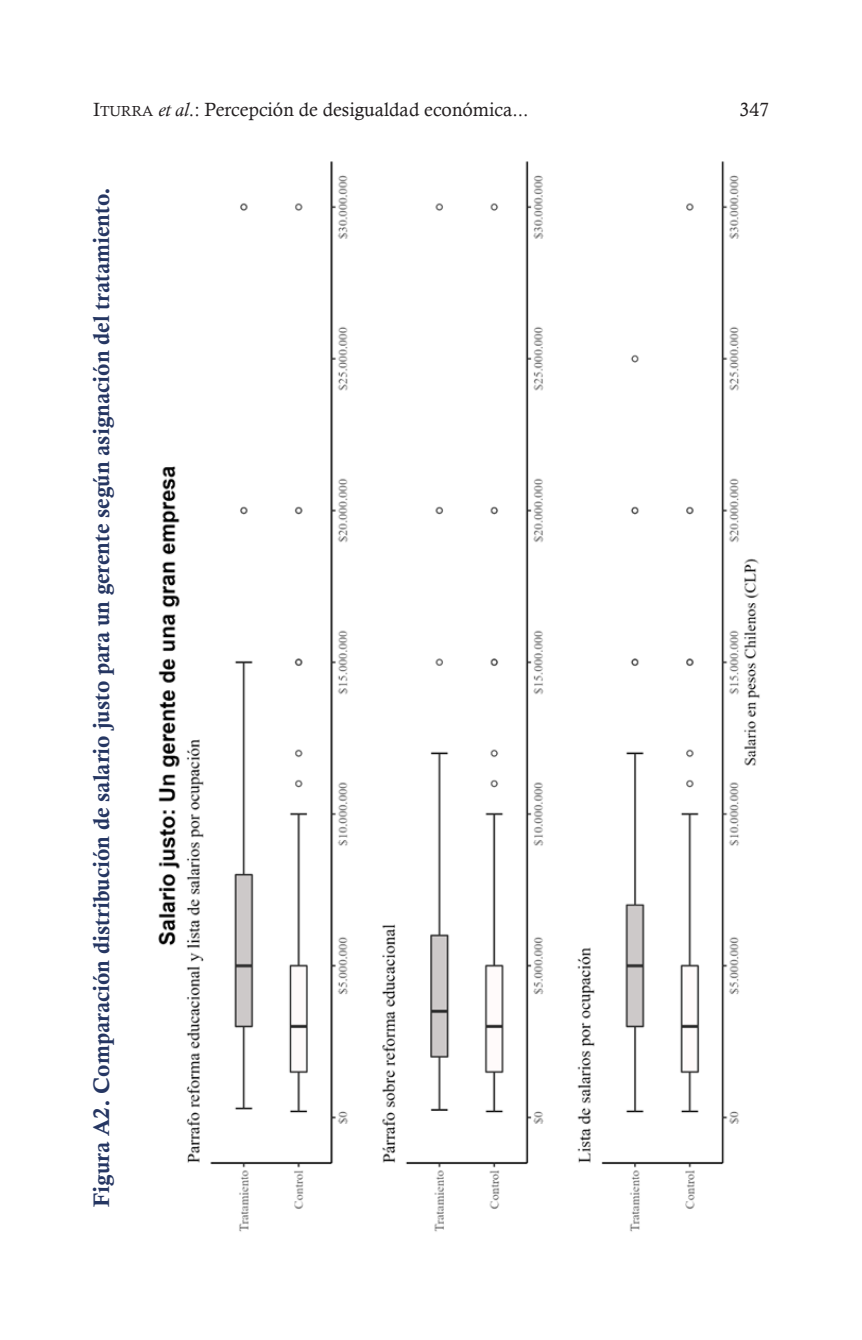
<style>
.page{position:relative;width:862px;height:1340px;background:#fff}
.page>*{position:absolute;margin:0;border:0;box-sizing:border-box;transform-origin:0 0}
.Cuadros_título__es{font:22.5px "Calis MT Bol";color:#253662}
.t1{font:19.12px "Calisto";color:#231f20}
.t2{font:19.12px "Calisto";color:#231f20}
.s1{font-style:inherit}
.s2{font-size:14.62px}
.s3{font-style:italic}
</style>
<div class="page">
<img style="left:158px;top:161px;width:602px;height:1071px">
<p class="t1" style="left:93px;top:99px;width:436px"><span class="s1">I</span><span class="s2">TURRA</span> <span class="s3">et al</span><span class="s1">.</span>: Percepción de desigualdad económica...</p>
<p class="t2" style="left:739px;top:99px;width:31px">347</p>
<p class="Cuadros_título__es" style="left:88px;top:1206px;width:1021px;rotate:-90deg">Figura A2. Comparación distribución de salario justo para un gerente según asignación del tratamiento.</p>
</div>
